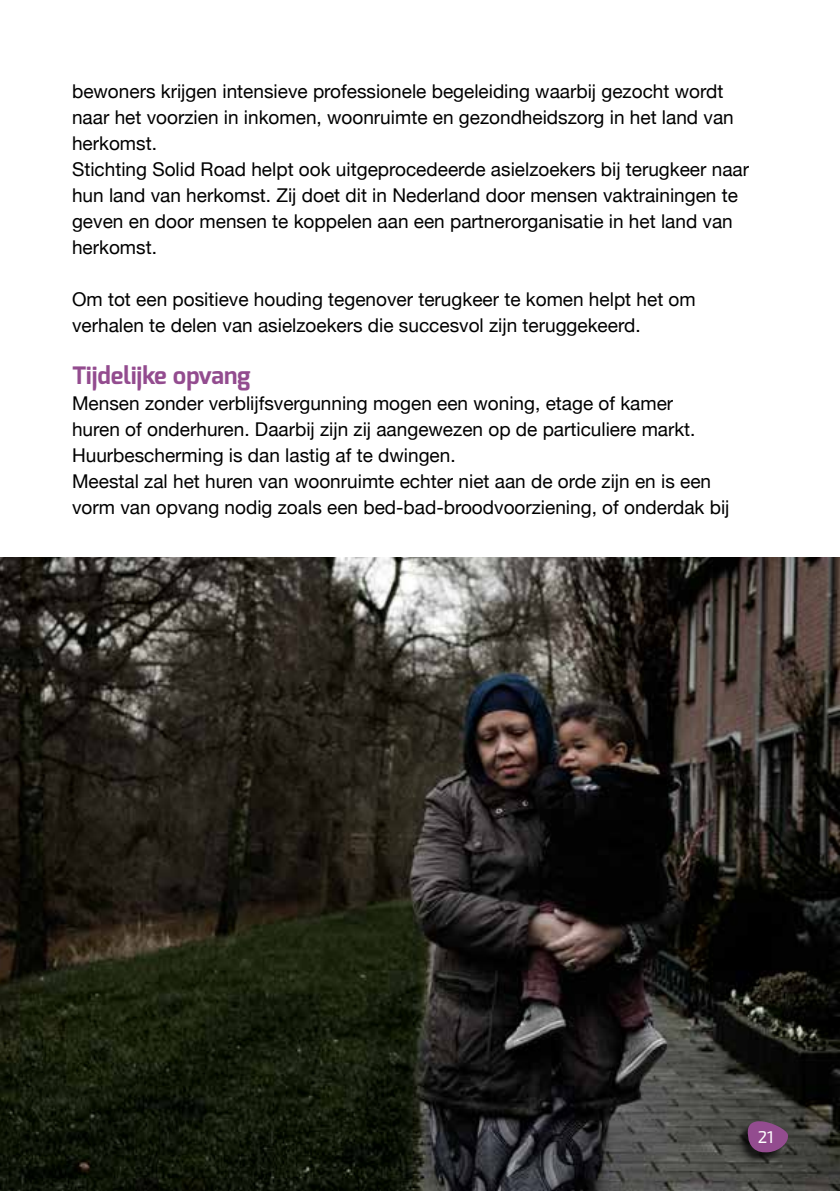
<style>
.page{position:relative;width:840px;height:1191px;background:#fff}
.page>*{position:absolute;margin:0;border:0;box-sizing:border-box;transform-origin:0 0}
.t1{font:700 24px "Exo";color:#934c8f}
.t2{font:19px/26px "Helvetica Neue";color:#000}
.t3{font:17px "Exo 2.0";color:#fff}
</style>
<div class="page">
<img style="left:0;top:557px;width:839px;height:634px">
<div style="left:735px;top:1120px;width:53px;height:43px;background:#000;opacity:.75"></div>
<svg style="left:746px;top:1121px;width:42px;height:31px"></svg>
<p class="t2" style="left:72px;top:79px;width:678px">bewoners krijgen intensieve professionele begeleiding waarbij gezocht wordt naar het voorzien in inkomen, woonruimte en gezondheidszorg in het land van herkomst.<br>Stichting Solid Road helpt ook uitgeprocedeerde asielzoekers bij terugkeer naar hun land van herkomst. Zij doet dit in Nederland door mensen vaktrainingen te geven en door mensen te koppelen aan een partnerorganisatie in het land van herkomst.</p>
<p class="t2" style="left:72px;top:287px;width:624px">Om tot een positieve houding tegenover terugkeer te komen helpt het om verhalen te delen van asielzoekers die succesvol zijn teruggekeerd.</p>
<p class="t1" style="left:72px;top:360px;width:180px">Tijdelijke opvang</p>
<p class="t2" style="left:72px;top:391px;width:658px">Mensen zonder verblijfsvergunning mogen een woning, etage of kamer<br>huren of onderhuren. Daarbij zijn zij aangewezen op de particuliere markt.<br>Huurbescherming is dan lastig af te dwingen.<br>Meestal zal het huren van woonruimte echter niet aan de orde zijn en is een vorm van opvang nodig zoals een bed-bad-broodvoorziening, of onderdak bij</p>
<p class="t3" style="left:757px;top:1127px;width:18px">21</p>
</div>
